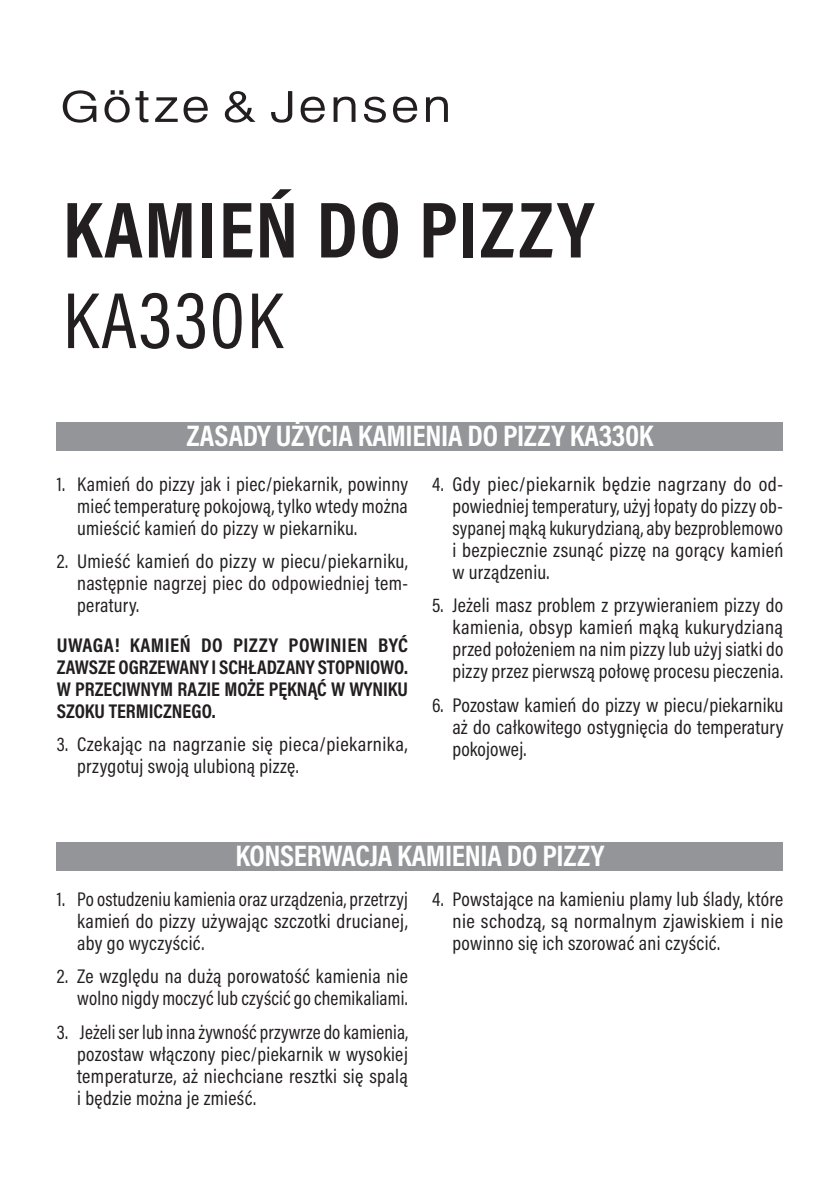
<style>
.page{position:relative;width:840px;height:1191px;background:#fff}
.page>*{position:absolute;margin:0;border:0;box-sizing:border-box;transform-origin:0 0}
.Nazwa01{font:700 80.2px "Acumin Pro Cond";letter-spacing:.02em;color:#231f20}
.Nazwa01-2{font:80.2px "Acumin Pro Cond";letter-spacing:.02em;color:#231f20}
.naglowek{font:700 30px "Acumin Pro Cond";letter-spacing:-.01em;color:#fff}
.t1{font:20px/22px "Acumin Pro Cond";letter-spacing:.015em;color:#231f20;text-align:justify}
.Należy01{font:700 20px/22px "Acumin Pro Cond";color:#231f20;text-align:justify}
</style>
<div class="page">
<div style="left:57px;top:422px;width:725px;height:29px;background:#939598"></div>
<svg style="left:63px;top:90px;width:33px;height:33px"></svg>
<svg style="left:104px;top:90px;width:44px;height:33px"></svg>
<svg style="left:155px;top:97px;width:22px;height:25px"></svg>
<svg style="left:183px;top:97px;width:25px;height:26px"></svg>
<svg style="left:225px;top:91px;width:30px;height:32px"></svg>
<svg style="left:271px;top:91px;width:21px;height:32px"></svg>
<svg style="left:300px;top:97px;width:24px;height:26px"></svg>
<svg style="left:333px;top:97px;width:22px;height:25px"></svg>
<svg style="left:363px;top:97px;width:22px;height:26px"></svg>
<svg style="left:393px;top:97px;width:24px;height:26px"></svg>
<svg style="left:426px;top:97px;width:21px;height:25px"></svg>
<div style="left:57px;top:841px;width:725px;height:29px;background:#939598"></div>
<p class="Nazwa01" style="left:63px;top:177px;width:532px">KAMIEŃ DO PIZZY</p>
<p class="Nazwa01-2" style="left:63px;top:269px;width:221px">KA330K</p>
<p class="naglowek" style="left:186px;top:416px;width:468px">ZASADY UŻYCIA KAMIENIA DO PIZZY KA330K</p>
<p class="t1" style="left:77px;top:472px;width:332px;text-indent:-20px">1. Kamień do pizzy jak i piec/piekarnik, powinny mieć temperaturę pokojową, tylko wtedy można umieścić kamień do pizzy w piekarniku.</p>
<p class="t1" style="left:77px;top:550px;width:332px;text-indent:-20px">2. Umieść kamień do pizzy w piecu/piekarniku, następnie nagrzej piec do odpowiedniej tem&shy;peratury.</p>
<p class="Należy01" style="left:57px;top:633px;width:352px">UWAGA! KAMIEŃ DO PIZZY POWINIEN BYĆ ZAWSZE OGRZEWANY I SCHŁADZANY STOPNIOWO.<br>W PRZECIWNYM RAZIE MOŻE PĘKNĄĆ W WYNIKU SZOKU TERMICZNEGO.</p>
<p class="t1" style="left:77px;top:732px;width:332px;text-indent:-20px">3. Czekając na nagrzanie się pieca/piekarnika, przygotuj swoją ulubioną pizzę.</p>
<p class="t1" style="left:452px;top:472px;width:332px;text-indent:-20px">4. Gdy piec/piekarnik będzie nagrzany do od&shy;powiedniej temperatury, użyj łopaty do pizzy ob&shy;sypanej mąką kukurydzianą, aby bezproblemowo i bezpiecznie zsunąć pizzę na gorący kamień w urządzeniu.</p>
<p class="t1" style="left:452px;top:594px;width:332px;text-indent:-20px">5. Jeżeli masz problem z przywieraniem pizzy do kamienia, obsyp kamień mąką kukurydzianą przed położeniem na nim pizzy lub użyj siatki do pizzy przez pierwszą połowę procesu pieczenia.</p>
<p class="t1" style="left:452px;top:693px;width:332px;text-indent:-20px">6. Pozostaw kamień do pizzy w piecu/piekarniku aż do całkowitego ostygnięcia do temperatury pokojowej.</p>
<p class="naglowek" style="left:235px;top:835px;width:370px">KONSERWACJA KAMIENIA DO PIZZY</p>
<p class="t1" style="left:77px;top:887px;width:332px;text-indent:-20px">1. Po ostudzeniu kamienia oraz urządzenia, przetrzyj kamień do pizzy używając szczotki drucianej, aby go wyczyścić.</p>
<p class="t1" style="left:57px;top:965px;width:352px;text-align:right">2. Ze względu na dużą porowatość kamienia nie wolno nigdy moczyć lub czyścić go chemikaliami.</p>
<p class="t1" style="left:77px;top:1020px;width:332px;text-indent:-20px">3. Jeżeli ser lub inna żywność przywrze do kamienia, pozostaw włączony piec/piekarnik w wysokiej temperaturze, aż niechciane resztki się spalą i będzie można je zmieść.</p>
<p class="t1" style="left:452px;top:887px;width:332px;text-indent:-20px">4. Powstające na kamieniu plamy lub ślady, które nie schodzą, są normalnym zjawiskiem i nie powinno się ich szorować ani czyścić.</p>
</div>
